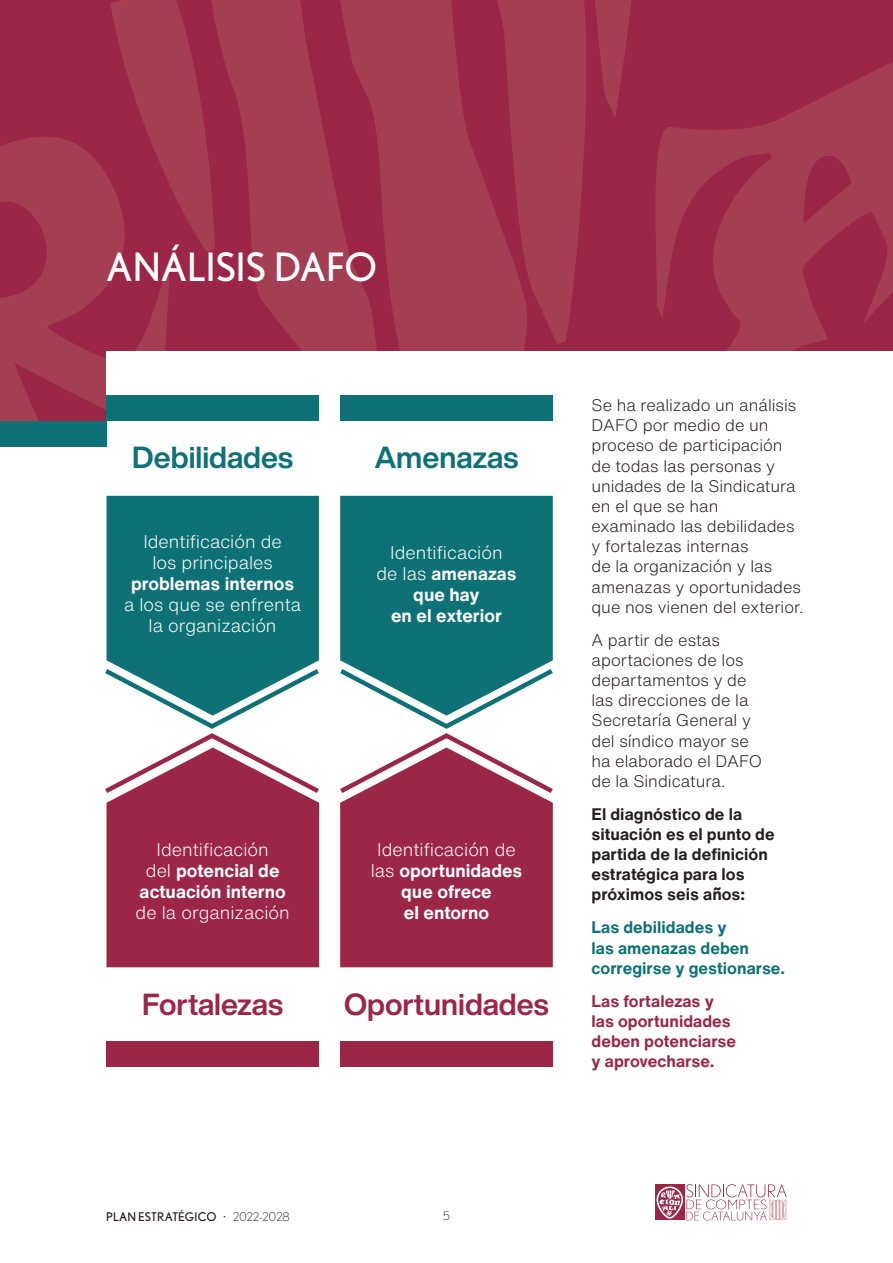
<style>
.page{position:relative;width:893px;height:1263px;background:#fff}
.page>*{position:absolute;margin:0;border:0;box-sizing:border-box;transform-origin:0 0}
.t1{font:39px "Nobel";color:#fff}
.t2{font:700 30px "Helvetica Now Display";color:#9c2647}
.t3{font:700 30px "Helvetica Now Display";color:#0d7176}
.t4{font:700 18px/21px "Helvetica Now Text";color:#fff;text-align:center}
.t5{font:300 18px/21px "Helvetica Now Text";color:#fff;text-align:center}
.t6{font:300 16.5px/20.1px "Helvetica Now Text";color:#231f20}
.t7{font:700 16.5px/20.1px "Helvetica Now Text";color:#231f20}
.t8{font:700 16.5px/20.1px "Helvetica Now Text";letter-spacing:.005em;color:#9c2647}
.t9{font:700 16.5px/20.1px "Helvetica Now Text";letter-spacing:.005em;color:#0d7176}
.t10{font:12px "Nobel";letter-spacing:.01em;color:#231f20}
.t11{font:300 12px "Nobel";color:#231f20}
.s1{font-weight:300}
</style>
<div class="page">
<div style="left:655px;top:1184px;width:30px;height:36px;background:#9c2647"></div>
<div style="left:656px;top:1186px;width:27px;height:33px;border:2px solid #fff;border-radius:12px"></div>
<svg style="left:686px;top:1184px;width:101px;height:36px"></svg>
<svg style="left:659px;top:1190px;width:21px;height:26px"></svg>
<div style="left:0;top:0;width:893px;height:421px;background:#9c2647"></div>
<svg style="left:110px;top:0;width:97px;height:252px"></svg>
<svg style="left:207px;top:0;width:124px;height:351px;fill:#a33e53"></svg>
<svg style="left:331px;top:0;width:194px;height:351px;fill:#a33e53"></svg>
<svg style="left:461px;top:0;width:124px;height:344px;fill:#a33e53"></svg>
<svg style="left:579px;top:0;width:53px;height:118px"></svg>
<svg style="left:0;top:100px;width:204px;height:321px"></svg>
<svg style="left:655px;top:62px;width:238px;height:289px"></svg>
<div style="left:106px;top:351px;width:787px;height:760px;background:#fff"></div>
<div style="left:340px;top:797px;width:213px;height:170px;background:#9c2647"></div>
<div style="left:107px;top:797px;width:212px;height:170px;background:#9c2647"></div>
<div style="left:107px;top:496px;width:212px;height:169px;background:#0d7176"></div>
<div style="left:340px;top:496px;width:213px;height:169px;background:#0d7176"></div>
<svg style="left:105px;top:665px;width:214px;height:132px"></svg>
<svg style="left:340px;top:665px;width:213px;height:132px"></svg>
<div style="left:106px;top:395px;width:213px;height:26px;background:#0d7176"></div>
<div style="left:0;top:421px;width:106px;height:25px;background:#0d7176"></div>
<div style="left:106px;top:1041px;width:213px;height:26px;background:#9c2647"></div>
<div style="left:340px;top:1041px;width:213px;height:26px;background:#9c2647"></div>
<div style="left:340px;top:395px;width:213px;height:26px;background:#0d7176"></div>
<h1 class="t1" style="left:106px;top:242px;width:115px">ÍNDEX</h1>
<h1 class="t1" style="left:106px;top:245px;width:273px">ANÁLISIS DAFO</h1>
<h2 class="t3" style="left:132px;top:437px;width:162px">Debilidades</h2>
<h2 class="t3" style="left:375px;top:437px;width:145px">Amenazas</h2>
<p class="t5" style="left:143px;top:531px;width:140px">Identificación de los principales</p>
<p class="t4" style="left:131px;top:573px;width:165px">problemas internos</p>
<p class="t5" style="left:124px;top:594px;width:179px">a los que se enfrenta la organización</p>
<p class="t4" style="left:376px;top:541px;width:142px"><span class="s1">Identificación<br>de las</span> amenazas que hay<br>en el exterior</p>
<p class="t4" style="left:140px;top:839px;width:148px"><span class="s1">Identificación<br>del</span> potencial de actuación interno</p>
<p class="t5" style="left:136px;top:902px;width:156px">de la organización</p>
<h2 class="t2" style="left:142px;top:983px;width:142px">Fortalezas</h2>
<p class="t4" style="left:371px;top:839px;width:153px"><span class="s1">Identificación de las</span> oportunidades que ofrece<br>el entorno</p>
<h2 class="t2" style="left:344px;top:983px;width:206px">Oportunidades</h2>
<p class="t6" style="left:591px;top:395px;width:214px">Se ha realizado un análisis<br>DAFO por medio de un proceso de participación de todas las personas y unidades de la Sindicatura en el que se han examinado las debilidades y fortalezas internas<br>de la organización y las amenazas y oportunidades que nos vienen del exterior.</p>
<p class="t6" style="left:591px;top:629px;width:172px">A partir de estas aportaciones de los departamentos y de las direcciones de la<br>Secretaría General y del síndico mayor se ha elaborado el DAFO de la Sindicatura.</p>
<p class="t7" style="left:591px;top:803px;width:185px">El diagnóstico de la situación es el punto de partida de la definición estratégica para los próximos seis años:</p>
<p class="t9" style="left:591px;top:917px;width:195px">Las debilidades y<br>las amenazas deben corregirse y gestionarse.</p>
<p class="t8" style="left:591px;top:990px;width:146px">Las fortalezas y las oportunidades deben potenciarse y aprovecharse.</p>
<p class="t10" style="left:106px;top:1209px;width:185px">PLAN ESTRATÉGICO · <span class="s1">2022-2028</span></p>
<p class="t11" style="left:443px;top:1208px;width:8px">5</p>
</div>
